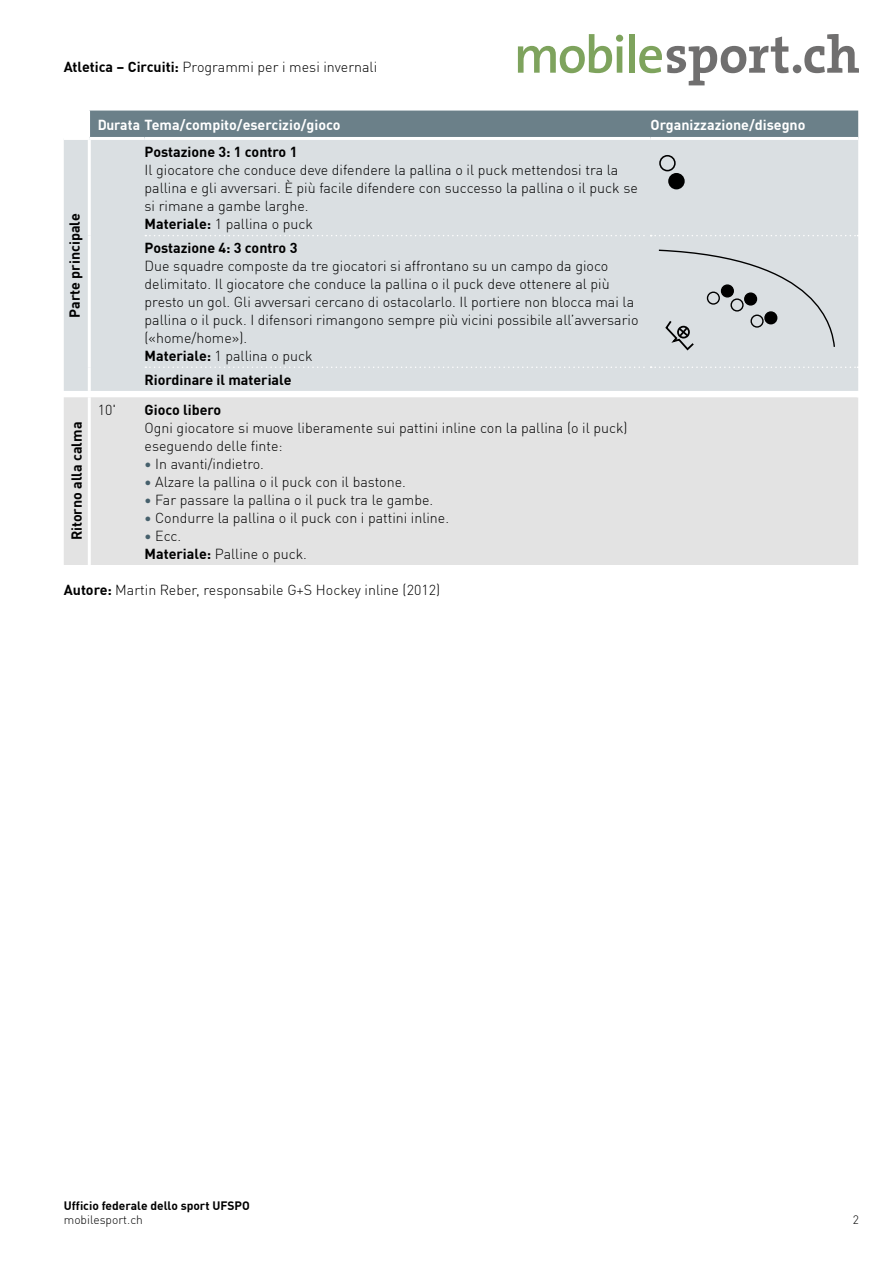
<style>
.page{position:relative;width:893px;height:1263px;background:#fff}
.page>*{position:absolute;margin:0;border:0;box-sizing:border-box;transform-origin:0 0}
.p_Fliesstext{font:300 14.25px/18px "DINOT";color:#000}
.p_Fliesstext-2{font:700 14.25px "DINOT";color:#000}
.Tabellenkopf{font:700 14.25px "DINOT";color:#fff}
.h3_Untertitel{font:700 14.25px "DINOT";color:#000}
.t1{font:700 12px "DINOT";color:#000}
.t2{font:300 12px "DINOT";color:#000}
.s1{font-weight:700}
.s2{font-weight:700;color:#46606c}
</style>
<div class="page">
<svg style="left:518px;top:34px;width:105px;height:39px"></svg>
<div style="left:629px;top:34px;width:6px;height:39px;background:#7ea35d"></div>
<svg style="left:639px;top:37px;width:150px;height:48px"></svg>
<div style="left:793px;top:65px;width:8px;height:8px;background:#706f6f;border-radius:50%"></div>
<svg style="left:804px;top:34px;width:55px;height:39px"></svg>
<div style="left:64px;top:140px;width:794px;height:251px;background:#dadfe2"></div>
<div style="left:64px;top:397px;width:794px;height:168px;background:#e3e3e3"></div>
<div style="left:89px;top:111px;width:769px;height:27px;background:#6b8089"></div>
<svg style="left:145px;top:235px;width:713px;height:1px"></svg>
<svg style="left:145px;top:366px;width:713px;height:2px"></svg>
<hr style="left:88px;top:397px;width:3px;height:168px;background:#fff">
<hr style="left:88px;top:140px;width:3px;height:96px;background:#fff">
<hr style="left:88px;top:236px;width:3px;height:131px;background:#fff">
<hr style="left:88px;top:367px;width:3px;height:24px;background:#fff">
<div style="left:659px;top:155px;width:17px;height:16px;border:2px solid #000;border-radius:50%"></div>
<div style="left:669px;top:174px;width:15px;height:15px;background:#000;border-radius:50%"></div>
<div style="left:668px;top:173px;width:17px;height:16px;border:2px solid #000;border-radius:50%"></div>
<svg style="left:657px;top:249px;width:179px;height:101px;background:#ccd1d4"></svg>
<p class="p_Fliesstext" style="left:64px;top:57px;width:315px"><span class="s1">Atletica – Circuiti:</span> Programmi per i mesi invernali</p>
<h3 class="h3_Untertitel" style="left:64px;top:318px;width:106px;rotate:-90deg">Parte principale</h3>
<p class="Tabellenkopf" style="left:98px;top:114px;width:244px">Durata Tema/compito/esercizio/gioco</p>
<p class="Tabellenkopf" style="left:651px;top:114px;width:156px">Organizzazione/disegno</p>
<p class="p_Fliesstext-2" style="left:145px;top:141px;width:154px">Postazione 3: 1 contro 1</p>
<p class="p_Fliesstext" style="left:145px;top:160px;width:495px">Il giocatore che conduce deve difendere la pallina o il puck mettendosi tra la pallina e gli avversari. È più facile difendere con successo la pallina o il puck se si rimane a gambe larghe.</p>
<p class="p_Fliesstext" style="left:145px;top:214px;width:170px"><span class="s1">Materiale:</span> 1 pallina o puck</p>
<p class="p_Fliesstext-2" style="left:145px;top:237px;width:154px">Postazione 4: 3 contro 3</p>
<p class="p_Fliesstext" style="left:145px;top:256px;width:495px">Due squadre composte da tre giocatori si affrontano su un campo da gioco delimitato. Il giocatore che conduce la pallina o il puck deve ottenere al più presto un gol. Gli avversari cercano di ostacolarlo. Il portiere non blocca mai la pallina o il puck. I difensori rimangono sempre più vicini possibile all’avversario («home/home»).</p>
<p class="p_Fliesstext" style="left:145px;top:346px;width:170px"><span class="s1">Materiale:</span> 1 pallina o puck</p>
<p class="p_Fliesstext-2" style="left:145px;top:368px;width:148px">Riordinare il materiale</p>
<p class="p_Fliesstext" style="left:98px;top:399px;width:20px">10'</p>
<p class="p_Fliesstext-2" style="left:145px;top:398px;width:78px">Gioco libero</p>
<p class="p_Fliesstext" style="left:145px;top:417px;width:485px">Ogni giocatore si muove liberamente sui pattini inline con la pallina (o il puck) eseguendo delle finte:</p>
<p class="p_Fliesstext" style="left:145px;top:453px;width:121px"><span class="s2">•</span> In avanti/indietro.</p>
<p class="p_Fliesstext" style="left:145px;top:471px;width:263px"><span class="s2">•</span> Alzare la pallina o il puck con il bastone.</p>
<p class="p_Fliesstext" style="left:145px;top:489px;width:290px"><span class="s2">•</span> Far passare la pallina o il puck tra le gambe.</p>
<p class="p_Fliesstext" style="left:145px;top:507px;width:306px"><span class="s2">•</span> Condurre la pallina o il puck con i pattini inline.</p>
<p class="p_Fliesstext" style="left:145px;top:525px;width:38px"><span class="s2">•</span> Ecc.</p>
<p class="p_Fliesstext" style="left:145px;top:543px;width:164px"><span class="s1">Materiale:</span> Palline o puck.</p>
<p class="p_Fliesstext" style="left:64px;top:580px;width:378px"><span class="s1">Autore:</span> Martin Reber, responsabile G+S Hockey inline (2012)</p>
<h3 class="h3_Untertitel" style="left:66px;top:540px;width:120px;rotate:-90deg">Ritorno alla calma</h3>
<p class="t1" style="left:64px;top:1196px;width:188px">Ufficio federale dello sport UFSPO</p>
<p class="t2" style="left:64px;top:1211px;width:81px">mobilesport.ch</p>
<p class="t2" style="left:853px;top:1210px;width:8px">2</p>
</div>
